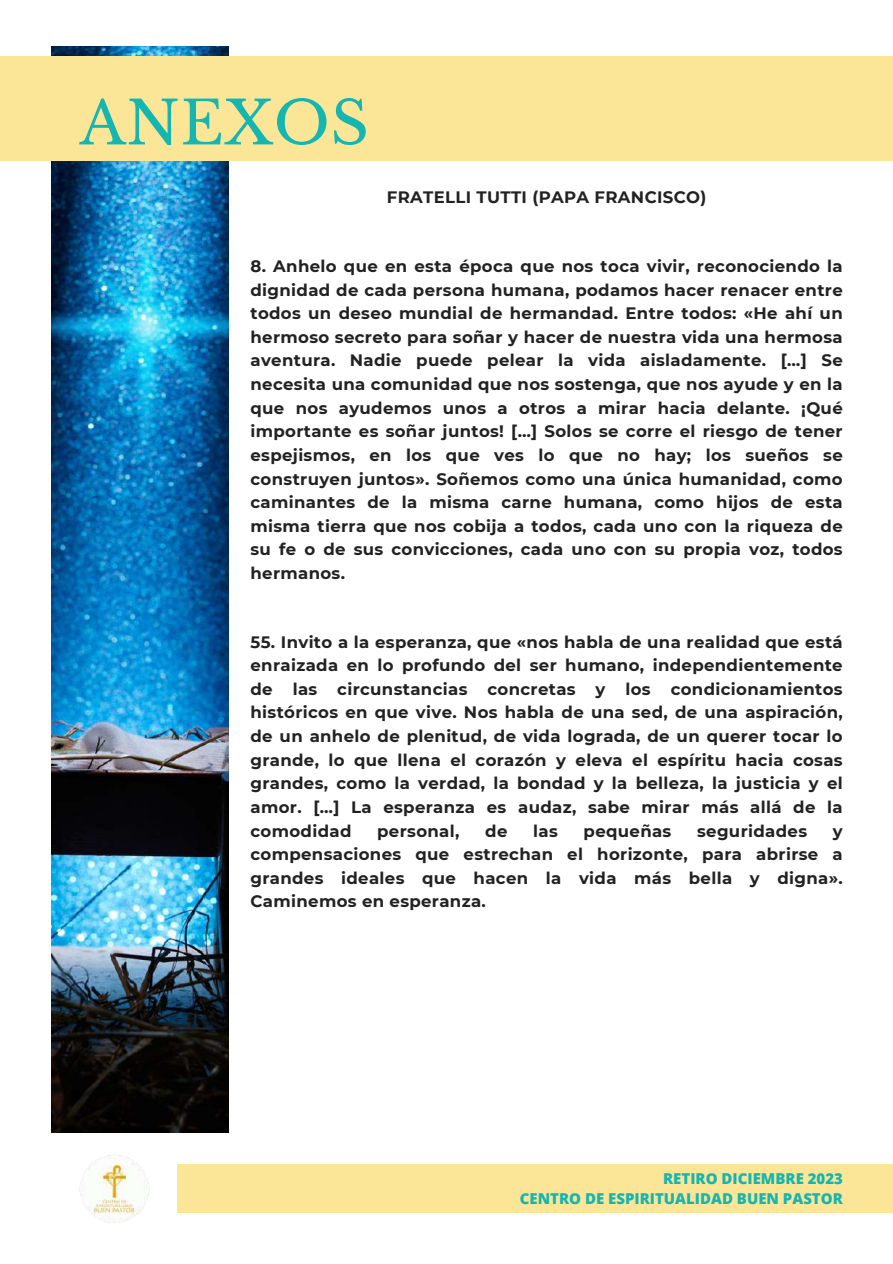
<style>
.page{position:relative;width:893px;height:1264px;background:#fff}
.page>*{position:absolute;margin:0;border:0;box-sizing:border-box;transform-origin:0 0}
.t1{font:59.55px "Libre Baskerville";letter-spacing:.01em;color:#15b5b0}
.t2{font:700 16.5px/23.5px "Montserrat";letter-spacing:.02em;color:#222;text-align:justify}
.t3{font:800 15px/20.2px "Open Sans";color:#15b5b0;text-align:right}
</style>
<div class="page">
<img style="left:51px;top:46px;width:178px;height:1086px">
<div style="left:0;top:57px;width:892px;height:103px;background:#fbe698"></div>
<img style="left:80px;top:1155px;width:69px;height:67px">
<div style="left:178px;top:1164px;width:714px;height:48px;background:#fbe698"></div>
<h1 class="t1" style="left:80px;top:87px;width:291px">ANEXOS</h1>
<p class="t2" style="left:387px;top:186px;width:321px">FRATELLI TUTTI (PAPA FRANCISCO)</p>
<p class="t2" style="left:250px;top:254px;width:593px">8. Anhelo que en esta época que nos toca vivir, reconociendo la dignidad de cada persona humana, podamos hacer renacer entre todos un deseo mundial de hermandad. Entre todos: «He ahí un hermoso secreto para soñar y hacer de nuestra vida una hermosa aventura. Nadie puede pelear la vida aisladamente. […] Se necesita una comunidad que nos sostenga, que nos ayude y en la que nos ayudemos unos a otros a mirar hacia delante. ¡Qué importante es soñar juntos! […] Solos se corre el riesgo de tener espejismos, en los que ves lo que no hay; los sueños se construyen juntos». Soñemos como una única humanidad, como caminantes de la misma carne humana, como hijos de esta misma tierra que nos cobija a todos, cada uno con la riqueza de su fe o de sus convicciones, cada uno con su propia voz, todos hermanos.</p>
<p class="t2" style="left:250px;top:630px;width:593px">55. Invito a la esperanza, que «nos habla de una realidad que está enraizada en lo profundo del ser humano, independientemente de las circunstancias concretas y los condicionamientos históricos en que vive. Nos habla de una sed, de una aspiración, de un anhelo de plenitud, de vida lograda, de un querer tocar lo grande, lo que llena el corazón y eleva el espíritu hacia cosas grandes, como la verdad, la bondad y la belleza, la justicia y el amor. […] La esperanza es audaz, sabe mirar más allá de la comodidad</p>
<p class="t2" style="left:377px;top:818px;width:84px">personal,</p>
<p class="t2" style="left:485px;top:818px;width:24px">de</p>
<p class="t2" style="left:533px;top:818px;width:26px">las</p>
<p class="t2" style="left:583px;top:818px;width:89px">pequeñas</p>
<p class="t2" style="left:697px;top:818px;width:111px">seguridades</p>
<p class="t2" style="left:250px;top:818px;width:593px;text-indent:582px">y compensaciones que estrechan el horizonte, para abrirse a grandes ideales que hacen la vida más bella y digna».<br>Caminemos en esperanza.</p>
<p class="t3" style="left:519px;top:1167px;width:324px">RETIRO DICIEMBRE 2023<br>CENTRO DE ESPIRITUALIDAD BUEN PASTOR</p>
</div>
